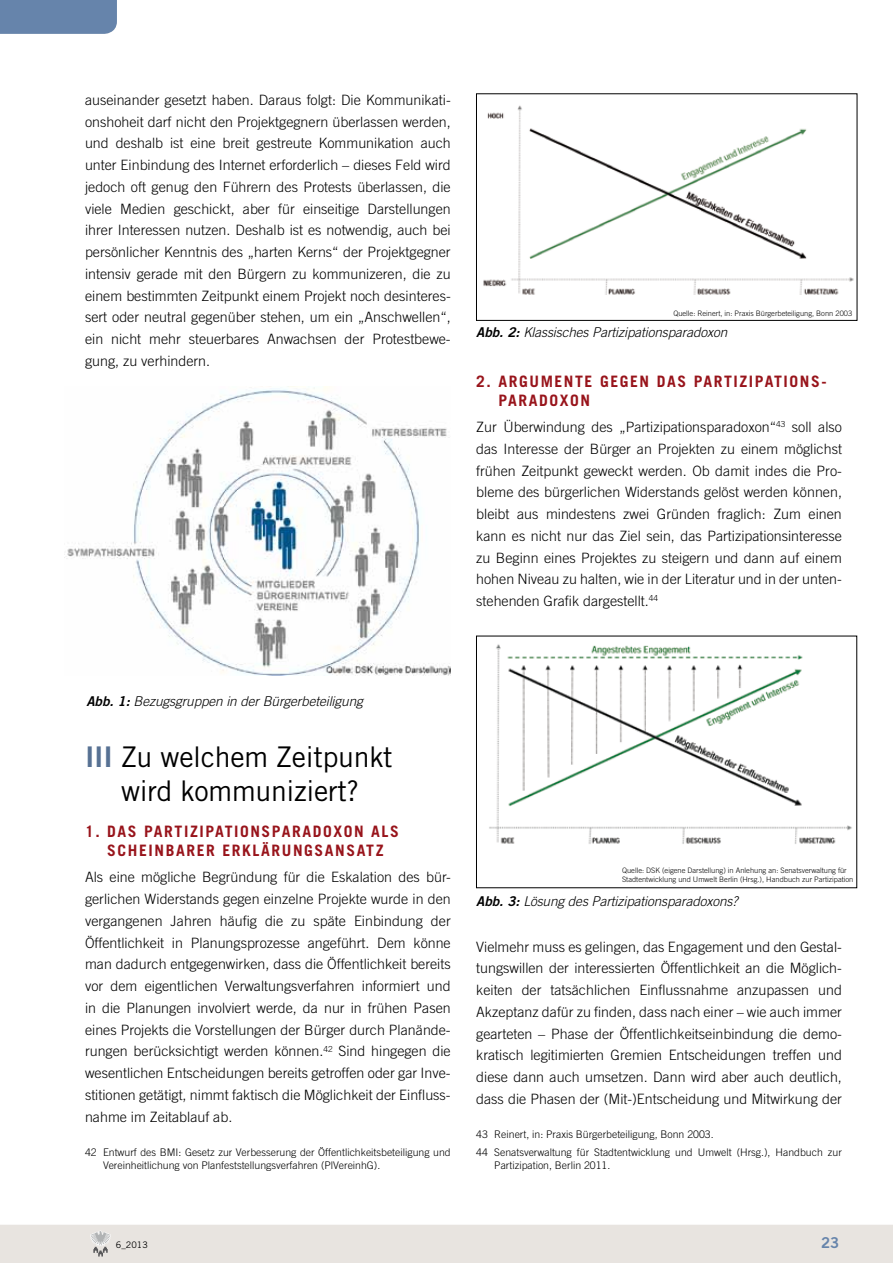
<style>
.page{position:relative;width:893px;height:1263px;background:#fff}
.page>*{position:absolute;margin:0;border:0;box-sizing:border-box;transform-origin:0 0}
.t1{font:28.5px/34.2px "Trade Gothic";letter-spacing:-.01em;color:#000;text-align:center}
.t2{font:700 15.75px/18.9px "Trade Gothic";letter-spacing:.1em;color:#98141b}
.t3{font:15px "Trade Gothic Bold Two";color:#6684ab}
.t4{font:300 14.25px/21.8px "Trade Gothic";color:#000;text-align:justify}
.t5{font:italic 300 13.5px "Trade Gothic";letter-spacing:-.005em;color:#000}
.t6{font:300 10.5px/13.5px "Trade Gothic";color:#000}
.t7{font:9px "Trade Gothic";color:#000}
.t8{font:300 7.5px/9px "Trade Gothic";color:#000}
.s1{font-family:"Trade Gothic Bold Two";font-weight:400}
.s2{font-family:"Trade Gothic Bold Two";color:#577193}
</style>
<div class="page">
<div style="left:0;top:0;width:117px;height:34px;background:#6684ab"></div>
<div style="left:0;top:1225px;width:893px;height:38px;background:#e8e4e0"></div>
<img style="left:489px;top:644px;width:363px;height:200px">
<img style="left:64px;top:387px;width:387px;height:289px">
<img style="left:483px;top:105px;width:371px;height:190px">
<div style="left:476px;top:94px;width:381px;height:227px;border:1px solid #000"></div>
<p class="t4" style="left:85px;top:89px;width:367px">auseinander gesetzt haben. Daraus folgt: Die Kommunikati&shy;onshoheit darf nicht den Projektgegnern überlassen werden, und deshalb ist eine breit gestreute Kommunikation auch unter Einbindung des Internet erforderlich – dieses Feld wird jedoch oft genug den Führern des Protests überlassen, die viele Medien geschickt, aber für einseitige Darstellungen ihrer Interessen nutzen. Deshalb ist es notwendig, auch bei persönlicher Kenntnis des „harten Kerns“ der Projektgegner intensiv gerade mit den Bürgern zu kommunizeren, die zu einem bestimmten Zeitpunkt einem Projekt noch desinteres&shy;sert oder neutral gegenüber stehen, um ein „Anschwellen“, ein nicht mehr steuerbares Anwachsen der Protestbewe&shy;gung, zu verhindern.</p>
<p class="t8" style="left:673px;top:308px;width:180px">Quelle: Reinert, in: Praxis Bürgerbeteiligung, Bonn 2003</p>
<p class="t5" style="left:476px;top:324px;width:253px"><span class="s1">Abb. 2:</span> Klassisches Partizipationsparadoxon</p>
<p class="t2" style="left:498px;top:372px;width:330px;text-indent:65px">NTE GEGEN DAS PARTIZIPATIONS-<br>PARADOXON</p>
<p class="t4" style="left:476px;top:416px;width:367px">Zur Überwindung des „Partizipationsparadoxon“<sup>43</sup> soll also das Interesse der Bürger an Projekten zu einem möglichst frühen Zeitpunkt geweckt werden. Ob damit indes die Pro&shy;bleme des bürgerlichen Widerstands gelöst werden können, bleibt aus mindestens zwei Gründen fraglich: Zum einen kann es nicht nur das Ziel sein, das Partizipationsinteresse zu Beginn eines Projektes zu steigern und dann auf einem hohen Niveau zu halten, wie in der Literatur und in der unten&shy;stehenden Grafik dargestellt.<sup>44</sup></p>
<p class="t2" style="left:476px;top:372px;width:65px">2. ARGUME</p>
<p class="t5" style="left:86px;top:693px;width:278px"><span class="s1">Abb. 1:</span> Bezugsgruppen in der Bürgerbeteiligung</p>
<h1 class="t1" style="left:85px;top:740px;width:309px"><span class="s2">III</span> Zu welchem Zeitpunkt wird kommuniziert?</h1>
<p class="t2" style="left:107px;top:822px;width:292px;text-indent:-22px">1. DAS PARTIZIPATIONSPARADOXON ALS<br>SCHEINBARER</p>
<p class="t2" style="left:222px;top:841px;width:163px">ERKLÄRU NGSANSATZ</p>
<p class="t4" style="left:85px;top:866px;width:367px">Als eine mögliche Begründung für die Eskalation des bür&shy;gerlichen Widerstands gegen einzelne Projekte wurde in den vergangenen Jahren häufig die zu späte Einbindung der Öffentlichkeit in Planungsprozesse angeführt. Dem könne man dadurch entgegenwirken, dass die Öffentlichkeit bereits vor dem eigentlichen Verwaltungsverfahren informiert und in die Planungen involviert werde, da nur in frühen Pasen eines Projekts die Vorstellungen der Bürger durch Planände&shy;rungen berücksichtigt werden können.<sup>42</sup> Sind hingegen die wesentlichen Entscheidungen bereits getroffen oder gar Inve&shy;stitionen getätigt, nimmt faktisch die Möglichkeit der Einfluss&shy;nahme im Zeitablauf ab.</p>
<p class="t6" style="left:103px;top:1145px;width:349px;text-indent:-18px">42 Entwurf des BMI: Gesetz zur Verbesserung der Öffentlichkeitsbeteiligung und<br>Vereinheitlichung von Planfeststellungsverfahren (PlVereinhG).</p>
<p class="t8" style="left:622px;top:865px;width:233px">Quelle: DSK (eigene Darstellung) in Anlehung an: Senatsverwaltung für<br>Stadtentwicklung und Umwelt Berlin (Hrsg.), Handbuch zur Partizipation</p>
<p class="t5" style="left:476px;top:893px;width:263px"><span class="s1">Abb. 3:</span> Lösung des Partizipationsparadoxons?</p>
<p class="t4" style="left:476px;top:935px;width:367px">Vielmehr muss es gelingen, das Engagement und den Gestal&shy;tungswillen der interessierten Öffentlichkeit an die Möglich&shy;keiten der tatsächlichen Einflussnahme anzupassen und Akzeptanz dafür zu finden, dass nach einer – wie auch immer gearteten – Phase der Öffentlichkeitseinbindung die demo&shy;kratisch legitimierten Gremien Entscheidungen treffen und diese dann auch umsetzen. Dann wird aber auch deutlich, dass die Phasen der (Mit-)Entscheidung und Mitwirkung der</p>
<p class="t6" style="left:476px;top:1125px;width:367px;line-height:17.7px">43 Reinert, in: Praxis Bürgerbeteiligung, Bonn 2003.<br>44 Senatsverwaltung für Stadtentwicklung und Umwelt (Hrsg.), Handbuch zur</p>
<p class="t6" style="left:494px;top:1159px;width:118px">Partizipation, Berlin 2011.</p>
<p class="t7" style="left:116px;top:1239px;width:33px">6_2013</p>
<p class="t3" style="left:821px;top:1234px;width:20px">23</p>
</div>
